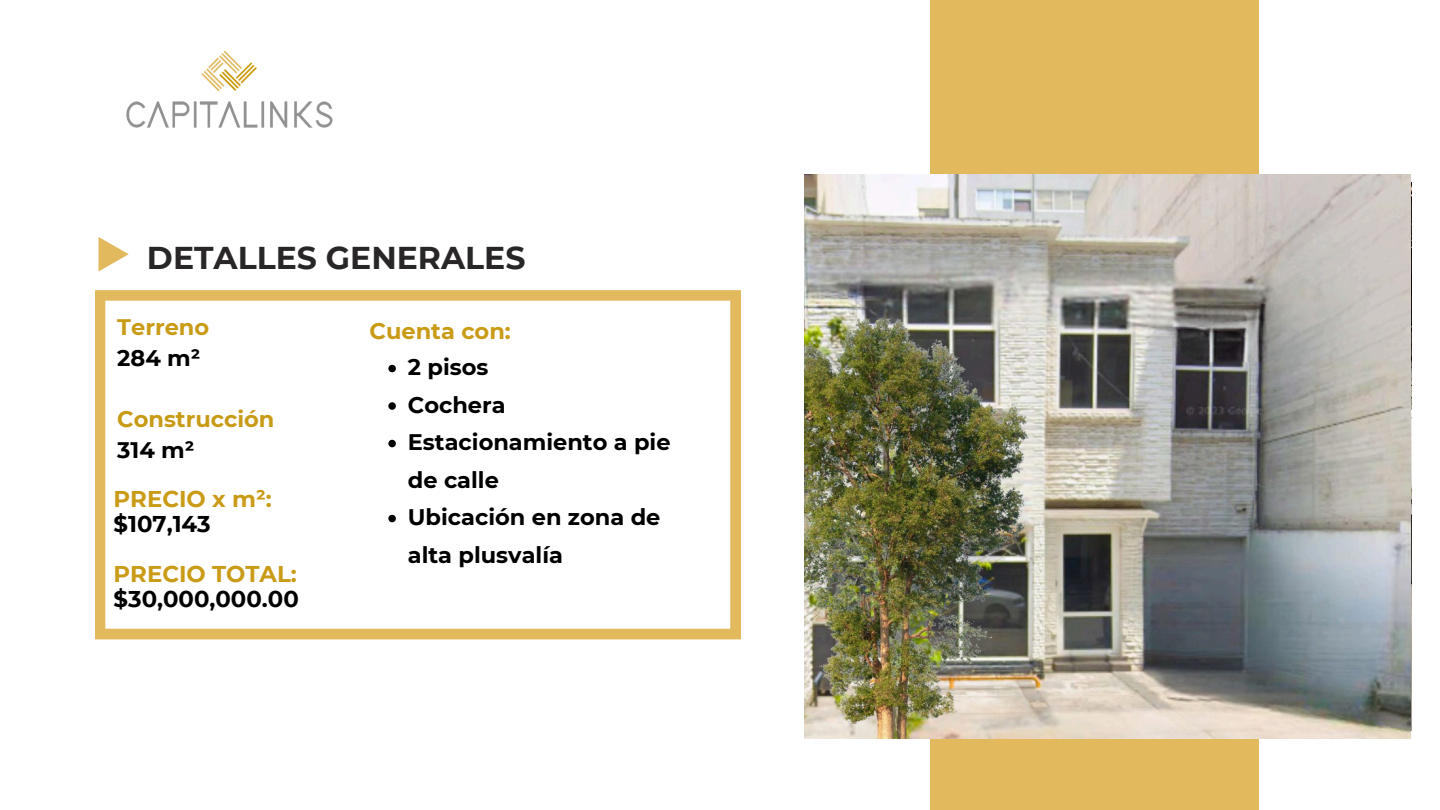
<style>
.page{position:relative;width:1440px;height:810px;background:#fff}
.page>*{position:absolute;margin:0;border:0;box-sizing:border-box;transform-origin:0 0}
.t1{font:700 31.5px "Montserrat";color:#282626}
.t2{font:700 22.8px/24.8px "Montserrat";color:#c99b17}
.t3{font:700 22.8px "Montserrat";color:#000}
.t4{font:700 22.5px/37.5px "Montserrat";color:#000}
.t5{font:700 22.5px/30.8px "Montserrat";color:#c99b17}
.t6{font:700 22.5px/30.8px "Montserrat";color:#c89b17}
.s1{color:#000}
</style>
<div class="page">
<svg style="left:95px;top:290px;width:646px;height:349px"></svg>
<div style="left:930px;top:0;width:328px;height:810px;background:#e3b95e"></div>
<svg style="left:98px;top:237px;width:31px;height:35px"></svg>
<img style="left:126px;top:50px;width:207px;height:78px">
<img style="left:805px;top:174px;width:606px;height:564px">
<svg style="left:388px;top:365px;width:8px;height:7px"></svg>
<svg style="left:388px;top:402px;width:8px;height:8px"></svg>
<svg style="left:388px;top:440px;width:8px;height:7px"></svg>
<svg style="left:388px;top:515px;width:8px;height:7px"></svg>
<h3 class="t1" style="left:147px;top:238px;width:380px">DETALLES GENERALES</h3>
<p class="t5" style="left:117px;top:312px;width:93px">Terreno<br><span class="s1">284 m²</span></p>
<p class="t6" style="left:117px;top:404px;width:159px">Construcción<br><span class="s1">314 m²</span></p>
<p class="t2" style="left:114px;top:487px;width:160px">PRECIO x m²: <span class="s1">$107,143</span></p>
<p class="t2" style="left:114px;top:561px;width:185px">PRECIO TOTAL:</p>
<p class="t3" style="left:114px;top:585px;width:187px">$30,000,000.00</p>
<p class="t5" style="left:370px;top:316px;width:143px">Cuenta con:</p>
<h2 class="t4" style="left:408px;top:348px;width:82px">2 pisos</h2>
<p class="t4" style="left:408px;top:386px;width:99px">Cochera</p>
<h3 class="t4" style="left:408px;top:423px;width:264px">Estacionamiento a pie de calle</h3>
<p class="t4" style="left:408px;top:498px;width:254px">Ubicación en zona de alta plusvalía</p>
</div>
